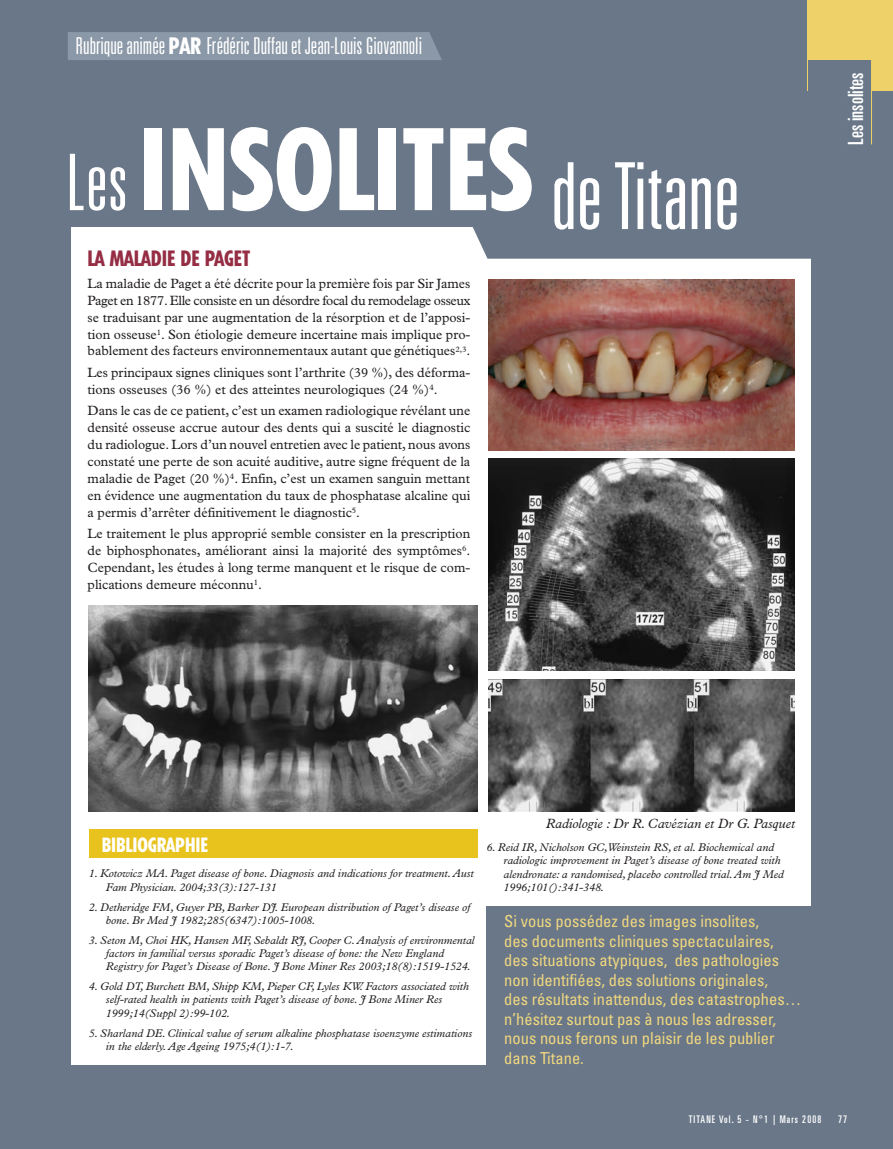
<style>
.page{position:relative;width:893px;height:1149px;background:#fff}
.page>*{position:absolute;margin:0;border:0;box-sizing:border-box;transform-origin:0 0}
.t1{font:800 condensed 111px "Tempo";color:#fff}
.t2{font:300 ultra-condensed 23.25px "Univers";color:#fff}
.t3{font:800 condensed 21px "Tempo";color:#952e45}
.t4{font:ultra-condensed 21px "Univers";color:#fff}
.t5{font:800 condensed 19.5px "Tempo";color:#fff}
.t6{font:condensed 16.5px/19.5px "Univers";color:#f1d77f}
.t7{font:13.5px/17px "Plantin";color:#231f20;text-align:justify}
.t8{font:italic 13.5px "Plantin";color:#231f20}
.t9{font:italic 11.25px/13.4px "Plantin";color:#231f20}
.t10{font:ultra-condensed 10.5px "Univers";letter-spacing:.11em;color:#fff}
.s1{font-family:"Tempo";font-weight:800;font-stretch:condensed;font-size:22.5px}
.s2{font-family:"Univers";font-weight:300;font-stretch:ultra-condensed;font-size:78px}
.s3{font-size:13.65px}
</style>
<div class="page">
<div style="left:0;top:1px;width:893px;height:1147px;background:#697788"></div>
<div style="left:808px;top:1px;width:85px;height:90px;background:#eed168"></div>
<div style="left:808px;top:60px;width:63px;height:82px;background:#697788"></div>
<hr style="left:871px;top:60px;width:1px;height:84px;background:#eed168">
<div style="left:68px;top:32px;width:374px;height:28px;background:#8b98a7"></div>
<div style="left:71px;top:227px;width:739px;height:837px;background:#fff"></div>
<div style="left:472px;top:227px;width:338px;height:31px;background:#697788"></div>
<div style="left:487px;top:906px;width:370px;height:179px;background:#697788"></div>
<img style="left:489px;top:459px;width:306px;height:211px">
<img style="left:489px;top:280px;width:306px;height:170px">
<img style="left:489px;top:679px;width:306px;height:132px">
<img style="left:89px;top:605px;width:388px;height:206px">
<div style="left:89px;top:829px;width:388px;height:28px;background:#e8c31d"></div>
<h2 class="t2" style="left:76px;top:37px;width:348px">Rubrique animée <span class="s1">PAR</span> Frédéric Duffau et Jean-Louis Giovannoli</h2>
<h1 class="t1" style="left:66px;top:128px;width:675px"><span class="s2">Les</span> INSOLITES <sub>de</sub> <sub>Titane</sub></h1>
<h3 class="t3" style="left:88px;top:251px;width:164px">LA MALADIE DE PAGET</h3>
<p class="t7" style="left:88px;top:275px;width:384px">La maladie de Paget a été décrite pour la première fois par Sir James Paget en 1877. Elle consiste en un désordre focal du remodelage osseux se traduisant par une augmentation de la résorption et de l’apposi&shy;tion osseuse<sup>1</sup>. Son étiologie demeure incertaine mais implique pro&shy;bablement des facteurs environnementaux autant que génétiques<sup>2,3</sup>.</p>
<p class="t7" style="left:88px;top:364px;width:384px">Les principaux signes cliniques sont l’arthrite (39 %), des déforma&shy;tions osseuses (36 %) et des atteintes neurologiques (24 %)<sup>4</sup>.</p>
<p class="t7" style="left:88px;top:403px;width:384px">Dans le cas de ce patient, c’est un examen radiologique révélant une densité osseuse accrue autour des dents qui a suscité le diagnostic du radiologue. Lors d’un nouvel entretien avec le patient, nous avons constaté une perte de son acuité auditive, autre signe fréquent de la maladie de Paget (20 %)<sup>4</sup>. Enfin, c’est un examen sanguin mettant en évidence une augmentation du taux de phosphatase alcaline qui a permis d’arrêter définitivement le diagnostic<sup>5</sup>.</p>
<p class="t7" style="left:88px;top:526px;width:384px">Le traitement le plus approprié semble consister en la prescription de biphosphonates, améliorant ainsi la majorité des symptômes<sup>6</sup>.<br>Cependant, les études à long terme manquent et le risque de com&shy;plications demeure méconnu<sup>1</sup>.</p>
<h3 class="t4" style="left:848px;top:145px;width:73px;rotate:-90deg">Les insolites</h3>
<h3 class="t5" style="left:102px;top:837px;width:108px">BIBLIOGRAPHIE</h3>
<p class="t9" style="left:106px;top:867px;width:369px;text-indent:-17px">1. Kotowicz MA. Paget disease of bone. Diagnosis and indications for treatment.Aust<br>Fam Physician. 2004;33(3):127-131</p>
<p class="t9" style="left:106px;top:900px;width:366px;text-indent:-17px">2. Detheridge FM, Guyer PB, Barker DJ. European distribution of Paget’s disease of bone. Br Med J 1982;285(6347):1005-1008.</p>
<p class="t9" style="left:106px;top:933px;width:370px;text-indent:-17px">3. Seton M, Choi HK, Hansen MF, Sebaldt RJ, Cooper C.Analysis of environmental factors in familial versus sporadic Paget’s disease of bone: the New England<br>Registry for Paget’s Disease of Bone. J Bone Miner Res 2003;18(8):1519-1524.</p>
<p class="t9" style="left:106px;top:980px;width:365px;text-indent:-17px">4. Gold DT, Burchett BM, Shipp KM, Pieper CF, Lyles KW. Factors associated with self-rated health in patients with Paget’s disease of bone. J Bone Miner Res<br>1999;14(Suppl 2):99-102.</p>
<p class="t9" style="left:106px;top:1026px;width:368px;text-indent:-17px">5. Sharland DE. Clinical value of serum alkaline phosphatase isoenzyme estimations in the elderly.Age Ageing 1975;4(1):1-7.</p>
<p class="t8" style="left:546px;top:818px;width:251px">Radiologie : Dr R. Cavézian et Dr G. Pasquet</p>
<p class="t9" style="left:504px;top:841px;width:282px;text-indent:-17px">6. Reid IR, Nicholson GC,Weinstein RS, et al. Biochemical and radiologic improvement in Paget’s disease of bone treated with alendronate: a randomised, placebo controlled trial.Am J Med 1996;101():341-348.</p>
<p class="t6" style="left:504px;top:912px;width:298px">Si vous possédez des images insolites,<br>des documents cliniques spectaculaires, des situations atypiques, des pathologies non identifiées, des solutions originales,<br>des résultats inattendus, des catastrophes… n’hésitez surtout pas à nous les adresser, nous nous ferons un plaisir de les publier dans Titane.</p>
<p class="t10" style="left:689px;top:1115px;width:134px">TITANE Vol. 5 - N°1 <span class="s3">|</span> Mars 2008</p>
<p class="t10" style="left:838px;top:1115px;width:10px">77</p>
</div>
